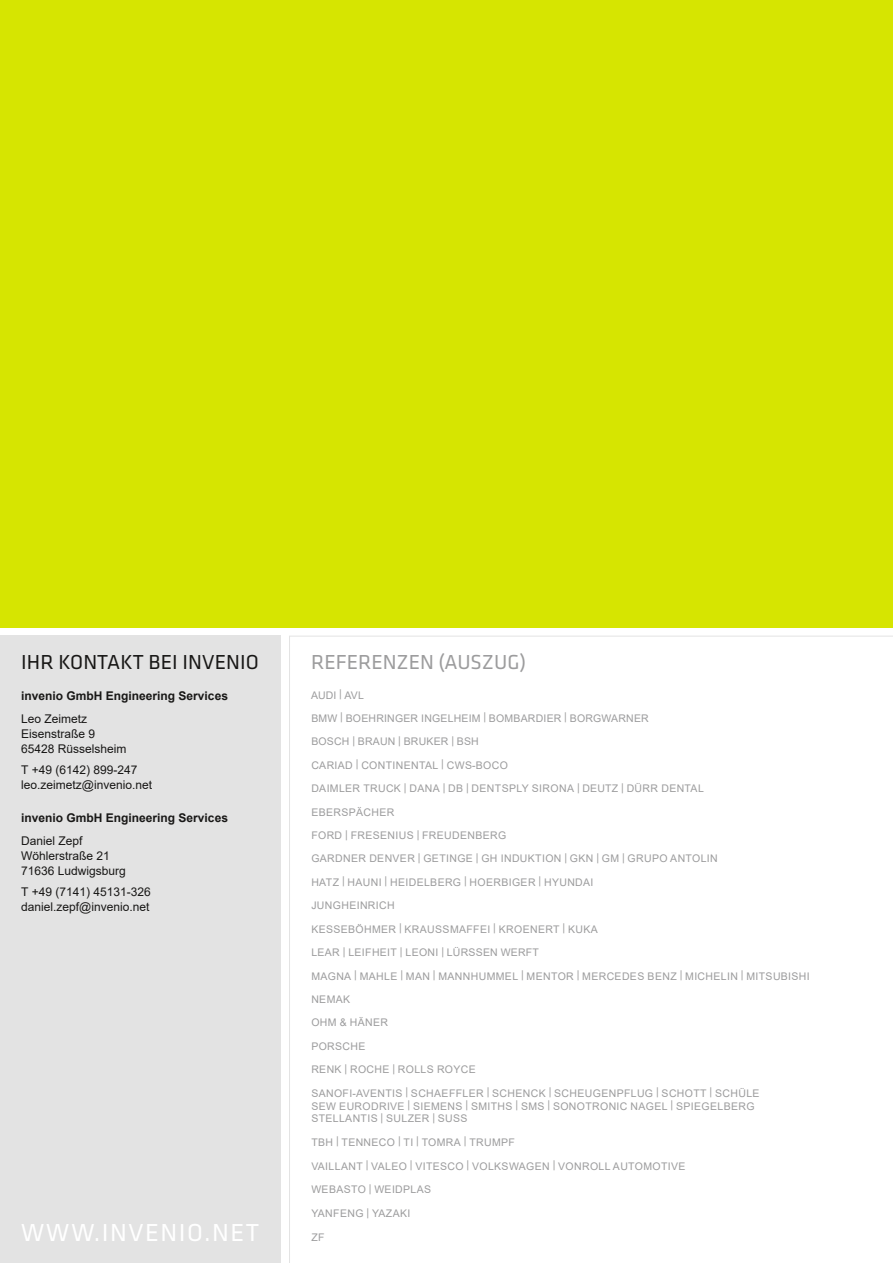
<style>
.page{position:relative;width:893px;height:1263px;background:#fff}
.page>*{position:absolute;margin:0;border:0;box-sizing:border-box;transform-origin:0 0}
.Referenzen_Überschri{font:25.5px "Klavika";letter-spacing:.06em;color:#fff}
.Referenzen_Überschri-2{font:21px "Klavika";letter-spacing:.005em;color:#181716}
.Referenzen_Überschri-3{font:21px "Klavika";color:#9c9c9d}
.Adresse{font:12px "Arial";color:#181716}
.Adresse-2{font:700 12px "Arial";color:#181716}
.Referenzen_Auflistun{font:10.5px "Arial";letter-spacing:.035em;color:#9c9c9d}
</style>
<div class="page">
<div style="left:0;top:636px;width:280px;height:627px;background:#e3e3e3"></div>
<div style="left:0;top:0;width:893px;height:627px;background:#d6e501"></div>
<p class="Referenzen_Überschri-2" style="left:21px;top:648px;width:239px">IHR KONTAKT BEI INVENIO</p>
<p class="Adresse-2" style="left:21px;top:687px;width:208px">invenio GmbH Engineering Services</p>
<p class="Adresse" style="left:21px;top:711px;width:68px">Leo Zeimetz</p>
<p class="Adresse" style="left:21px;top:726px;width:76px">Eisenstraße 9</p>
<p class="Adresse" style="left:21px;top:741px;width:107px">65428 Rüsselsheim</p>
<p class="Adresse" style="left:21px;top:762px;width:118px">T +49 (6142) 899-247</p>
<p class="Adresse" style="left:21px;top:777px;width:132px">leo.zeimetz@invenio.net</p>
<p class="Adresse-2" style="left:21px;top:809px;width:208px">invenio GmbH Engineering Services</p>
<p class="Adresse" style="left:21px;top:832px;width:63px">Daniel Zepf</p>
<p class="Adresse" style="left:21px;top:847px;width:90px">Wöhlerstraße 21</p>
<p class="Adresse" style="left:21px;top:862px;width:106px">71636 Ludwigsburg</p>
<p class="Adresse" style="left:21px;top:883px;width:131px">T +49 (7141) 45131-326</p>
<p class="Adresse" style="left:21px;top:898px;width:130px">daniel.zepf@invenio.net</p>
<p class="Referenzen_Überschri" style="left:21px;top:1215px;width:239px">WWW.INVENIO.NET</p>
<p class="Referenzen_Überschri-3" style="left:311px;top:648px;width:216px">REFERENZEN (AUSZUG)</p>
<p class="Referenzen_Auflistun" style="left:311px;top:688px;width:54px">AUDI | AVL</p>
<p class="Referenzen_Auflistun" style="left:311px;top:711px;width:339px">BMW | BOEHRINGER INGELHEIM | BOMBARDIER | BORGWARNER</p>
<p class="Referenzen_Auflistun" style="left:311px;top:734px;width:169px">BOSCH | BRAUN | BRUKER | BSH</p>
<p class="Referenzen_Auflistun" style="left:311px;top:758px;width:198px">CARIAD | CONTINENTAL | CWS-BOCO</p>
<p class="Referenzen_Auflistun" style="left:311px;top:781px;width:394px">DAIMLER TRUCK | DANA | DB | DENTSPLY SIRONA | DEUTZ | DÜRR DENTAL</p>
<p class="Referenzen_Auflistun" style="left:311px;top:805px;width:85px">EBERSPÄCHER</p>
<p class="Referenzen_Auflistun" style="left:311px;top:828px;width:196px">FORD | FRESENIUS | FREUDENBERG</p>
<p class="Referenzen_Auflistun" style="left:311px;top:851px;width:408px">GARDNER DENVER | GETINGE | GH INDUKTION | GKN | GM | GRUPO ANTOLIN</p>
<p class="Referenzen_Auflistun" style="left:311px;top:875px;width:284px">HATZ | HAUNI | HEIDELBERG | HOERBIGER | HYUNDAI</p>
<p class="Referenzen_Auflistun" style="left:311px;top:898px;width:85px">JUNGHEINRICH</p>
<p class="Referenzen_Auflistun" style="left:311px;top:922px;width:288px">KESSEBÖHMER | KRAUSSMAFFEI | KROENERT | KUKA</p>
<p class="Referenzen_Auflistun" style="left:311px;top:945px;width:229px">LEAR | LEIFHEIT | LEONI | LÜRSSEN WERFT</p>
<p class="Referenzen_Auflistun" style="left:311px;top:969px;width:500px">MAGNA | MAHLE | MAN | MANNHUMMEL | MENTOR | MERCEDES BENZ | MICHELIN | MITSUBISHI</p>
<p class="Referenzen_Auflistun" style="left:311px;top:992px;width:40px">NEMAK</p>
<p class="Referenzen_Auflistun" style="left:311px;top:1015px;width:78px">OHM &amp; HÄNER</p>
<p class="Referenzen_Auflistun" style="left:311px;top:1039px;width:56px">PORSCHE</p>
<p class="Referenzen_Auflistun" style="left:311px;top:1062px;width:166px">RENK | ROCHE | ROLLS ROYCE</p>
<p class="Referenzen_Auflistun" style="left:311px;top:1086px;width:450px">SANOFI-AVENTIS | SCHAEFFLER | SCHENCK | SCHEUGENPFLUG | SCHOTT | SCHÜLE</p>
<p class="Referenzen_Auflistun" style="left:311px;top:1099px;width:445px">SEW EURODRIVE | SIEMENS | SMITHS | SMS | SONOTRONIC NAGEL | SPIEGELBERG</p>
<p class="Referenzen_Auflistun" style="left:311px;top:1111px;width:158px">STELLANTIS | SULZER | SUSS</p>
<p class="Referenzen_Auflistun" style="left:311px;top:1135px;width:205px">TBH | TENNECO | TI | TOMRA | TRUMPF</p>
<p class="Referenzen_Auflistun" style="left:311px;top:1159px;width:376px">VAILLANT | VALEO | VITESCO | VOLKSWAGEN | VONROLL AUTOMOTIVE</p>
<p class="Referenzen_Auflistun" style="left:311px;top:1182px;width:121px">WEBASTO | WEIDPLAS</p>
<p class="Referenzen_Auflistun" style="left:311px;top:1206px;width:101px">YANFENG | YAZAKI</p>
<p class="Referenzen_Auflistun" style="left:311px;top:1230px;width:15px">ZF</p>
</div>
